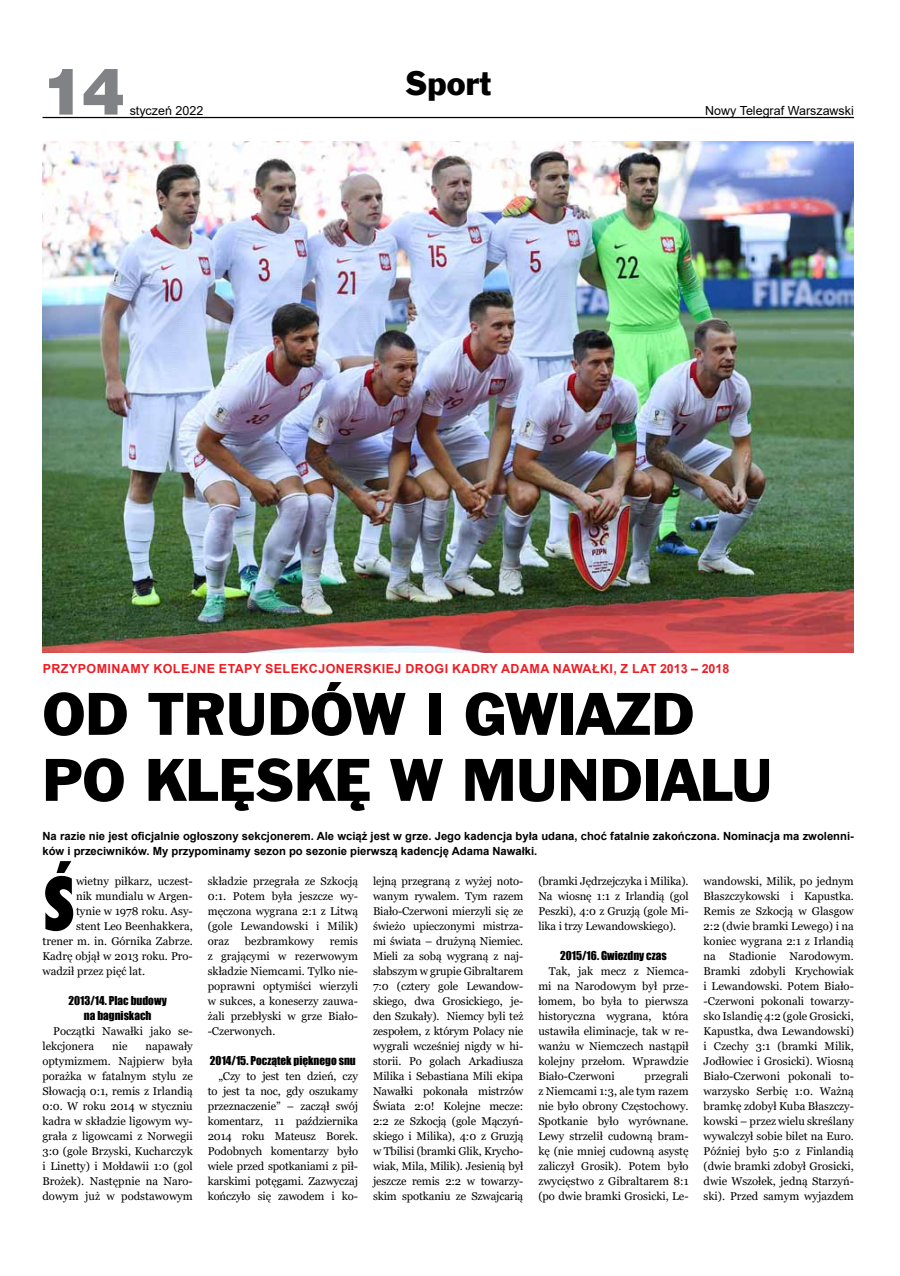
<style>
.page{position:relative;width:900px;height:1276px;background:#fff}
.page>*{position:absolute;margin:0;border:0;box-sizing:border-box;transform-origin:0 0}
.t1{font:800 70.88px "Fujiyama";color:#000}
.t2{font:65px "Swis 721 Blk EU";color:#808285}
.t3{font:55px/66px "Frank Goth EU";color:#000}
.t4{font:31px "Frank Goth EU";color:#000}
.t5{font:700 12.5px "Arial";letter-spacing:.035em;color:#ed1d24}
.t6{font:12.5px "Arial";color:#000}
.t7{font:11.25px/15px "Georgia";color:#000;text-align:justify}
.t8{font:700 11.25px/15px "Arial";color:#000}
.t9{font:11.25px/15px "Impact";color:#000;text-align:center}
</style>
<div class="page">
<hr style="left:43px;top:117px;width:811px;height:1px;background:#000">
<img style="left:43px;top:142px;width:811px;height:511px">
<h2 class="t2" style="left:43px;top:50px;width:84px">14</h2>
<h3 class="t4" style="left:405px;top:64px;width:88px">SPORT</h3>
<p class="t6" style="left:130px;top:102px;width:75px">styczeń 2022</p>
<p class="t6" style="left:705px;top:102px;width:150px">Nowy Telegraf Warszawski</p>
<p class="t5" style="left:43px;top:660px;width:688px">Przypominamy kolejne etapy selekcjonerskiej drogi kadry Adama Nawałki, z lat 2013 – 2018</p>
<h3 class="t3" style="left:43px;top:686px;width:731px">OD TRUDÓW I GWIAZD<br>PO KLĘS KĘ W MUN DIALU</h3>
<p class="t8" style="left:43px;top:829px;width:813px">Na razie nie jest oficjalnie ogłoszony sekcjonerem. Ale wciąż jest w grze. Jego kadencja była udana, choć fatalnie zakończona. Nominacja ma zwolenni&shy;ków i przeciwników. My przypominamy sezon po sezonie pierwszą kadencję Adama Nawałki.</p>
<h1 class="t1" style="left:43px;top:856px;width:30px">Ś</h1>
<p class="t7" style="left:704px;top:874px;width:152px">wandowski, Milik, po jednym Błaszczykowski i Kapustka.<br>Remis ze Szkocją w Glasgow 2:2 (dwie bramki Lewego) i na koniec wygrana 2:1 z Irlandią na Stadionie Narodowym.<br>Bramki zdobyli Krychowiak i Lewandowski. Potem Biało--Czerwoni pokonali towarzy&shy;sko Islandię 4:2 (gole Grosicki, Kapustka, dwa Lewandowski) i Czechy 3:1 (bramki Milik, Jodłowiec i Grosicki). Wiosną Biało-Czerwoni pokonali to&shy;warzysko Serbię 1:0. Ważną bramkę zdobył Kuba Błaszczy&shy;kowski – przez wielu skreślany wywalczył sobie bilet na Euro.<br>Później było 5:0 z Finlandią (dwie bramki zdobył Grosicki, dwie Wszołek, jedną Starzyń&shy;ski). Przed samym wyjazdem</p>
<p class="t7" style="left:373px;top:874px;width:152px">lejną przegraną z wyżej noto&shy;wanym rywalem. Tym razem Biało-Czerwoni mierzyli się ze świeżo upieczonymi mistrza&shy;mi świata – drużyną Niemiec.<br>Mieli za sobą wygraną z naj&shy;słabszym w grupie Gibraltarem 7:0 (cztery gole Lewandow&shy;skiego, dwa Grosickiego, je&shy;den Szukały). Niemcy byli też zespołem, z którym Polacy nie wygrali wcześniej nigdy w hi&shy;storii. Po golach Arkadiusza Milika i Sebastiana Mili ekipa Nawałki pokonała mistrzów Świata 2:0! Kolejne mecze:<br>2:2 ze Szkocją (gole Mączyń&shy;skiego i Milika), 4:0 z Gruzją w Tbilisi (bramki Glik, Krycho&shy;wiak, Mila, Milik). Jesienią był jeszcze remis 2:2 w towarzy&shy;skim spotkaniu ze Szwajcarią</p>
<p class="t7" style="left:538px;top:874px;width:152px">(bramki Jędrzejczyka i Milika).<br>Na wiosnę 1:1 z Irlandią (gol Peszki), 4:0 z Gruzją (gole Mi&shy;lika i trzy Lewandowskiego).</p>
<p class="t7" style="left:208px;top:874px;width:152px">składzie przegrała ze Szkocją 0:1. Potem była jeszcze wy&shy;męczona wygrana 2:1 z Litwą (gole Lewandowski i Milik) oraz</p>
<p class="t7" style="left:76px;top:874px;width:118px">wietny piłkarz, uczest-</p>
<p class="t7" style="left:76px;top:889px;width:118px">nik mundialu w Argen-</p>
<p class="t7" style="left:76px;top:904px;width:118px">tynie w 1978 roku. Asy-</p>
<p class="t7" style="left:76px;top:919px;width:118px">stent Leo Beenhakkera,</p>
<p class="t7" style="left:43px;top:934px;width:152px">trener m. in. Górnika Zabrze.</p>
<p class="t7" style="left:43px;top:949px;width:152px">Kadrę objął w 2013 roku. Pro-</p>
<p class="t7" style="left:43px;top:964px;width:104px">wadził przez pięć lat.</p>
<p class="t9" style="left:68px;top:993px;width:100px">2013/14. Plac budowy na bagniskach</p>
<p class="t7" style="left:43px;top:1024px;width:152px;text-indent:11px">Początki Nawałki jako se&shy;lekcjonera</p>
<p class="t7" style="left:245px;top:934px;width:71px">bezbramkowy</p>
<p class="t7" style="left:208px;top:934px;width:152px;text-indent:122px">remis z grającymi w rezerwowym składzie Niemcami. Tylko nie&shy;poprawni optymiści wierzyli w sukces, a koneserzy zauwa&shy;żali przebłyski w grze Biało--Czerwonych.</p>
<p class="t9" style="left:210px;top:1053px;width:147px">2014/15. Początek pięknego snu</p>
<p class="t7" style="left:208px;top:1069px;width:152px;text-indent:11px">„Czy to jest ten dzień, czy to jest ta noc, gdy oszukamy przeznaczenie” – zaczął swój komentarz, 11 października 2014 roku Mateusz Borek.<br>Podobnych komentarzy było wiele przed spotkaniami z pił&shy;karskimi potęgami. Zazwyczaj kończyło się zawodem i ko-</p>
<p class="t9" style="left:560px;top:948px;width:108px">2015/16. Gwiezdny czas</p>
<p class="t7" style="left:538px;top:964px;width:152px;text-indent:11px">Tak, jak mecz z Niemca&shy;mi na Narodowym był prze&shy;łomem, bo była to pierwsza historyczna wygrana, która ustawiła eliminacje, tak w re&shy;wanżu w Niemczech nastąpił kolejny przełom. Wprawdzie Biało-Czerwoni</p>
<p class="t7" style="left:43px;top:1039px;width:152px;text-indent:103px">napawały optymizmem. Najpierw była porażka w fatalnym stylu ze Słowacją 0:1, remis z Irlandią 0:0. W roku 2014 w styczniu kadra w składzie ligowym wy&shy;grała z ligowcami z Norwegii 3:0 (gole Brzyski, Kucharczyk i Linetty) i Mołdawii 1:0 (gol Brożek). Następnie na Naro&shy;dowym już w podstawowym</p>
<p class="t7" style="left:112px;top:1039px;width:17px">nie</p>
<p class="t7" style="left:538px;top:1069px;width:152px;text-indent:106px">przegrali z Niemcami 1:3, ale tym razem nie było obrony Częstochowy.<br>Spotkanie było wyrównane.<br>Lewy strzelił cudowną bram&shy;kę (nie mniej cudowną asystę zaliczył Grosik). Potem było zwycięstwo z Gibraltarem 8:1 (po dwie bramki Grosicki, Le-</p>
</div>
